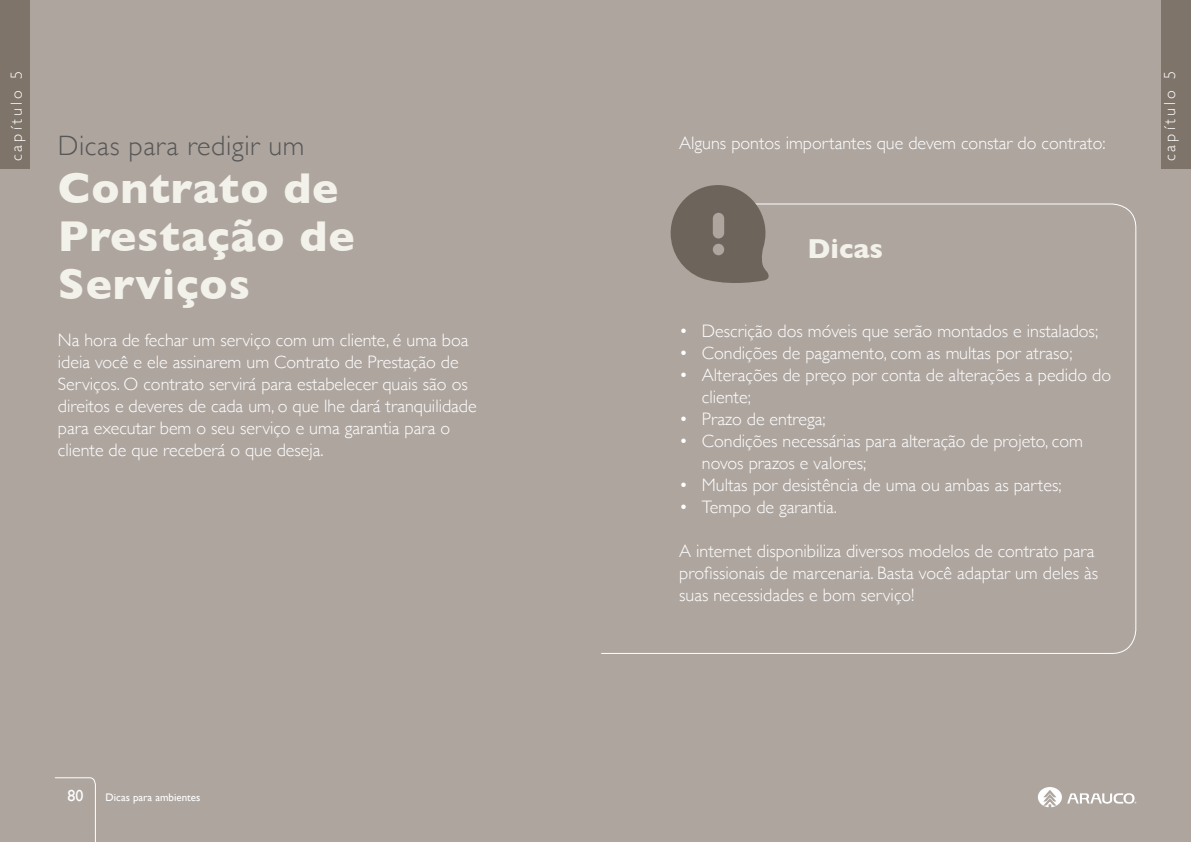
<style>
.page{position:relative;width:1191px;height:842px;background:#fff}
.page>*{position:absolute;margin:0;border:0;box-sizing:border-box;transform-origin:0 0}
.t1{font:700 44px/48px "Gill Sans";letter-spacing:.02em;color:#f2f1ea}
.t2{font:300 28px "Gill Sans";letter-spacing:.02em;color:#575756}
.t3{font:700 28px "Gill Sans";color:#f2f1ea}
.t4{font:300 18px/22px "Gill Sans";color:#fff}
.t5{font:300 16px "Gill Sans";letter-spacing:.2em;color:#fff}
.t6{font:16px "Gill Sans";color:#fff}
.t7{font:11px "Gill Sans";color:#fff}
</style>
<div class="page">
<div style="left:0;top:0;width:595px;height:842px;background:#aea59f"></div>
<div style="left:0;top:0;width:30px;height:169px;background:#7e746a"></div>
<div style="left:595px;top:0;width:596px;height:842px;background:#aea59f"></div>
<div style="left:1160px;top:0;width:31px;height:169px;background:#7e746a"></div>
<svg style="left:55px;top:777px;width:41px;height:65px"></svg>
<svg style="left:1038px;top:787px;width:98px;height:20px"></svg>
<svg style="left:601px;top:203px;width:535px;height:451px"></svg>
<svg style="left:670px;top:185px;width:100px;height:100px"></svg>
<p class="t5" style="left:4px;top:161px;width:92px;rotate:-90deg">capítulo 5</p>
<p class="t5" style="left:1157px;top:161px;width:92px;rotate:-90deg">capítulo 5</p>
<p class="t4" style="left:679px;top:131px;width:428px">Alguns pontos importantes que devem constar do contrato:</p>
<h2 class="t2" style="left:58px;top:124px;width:248px">Dicas para redigir um</h2>
<h1 class="t1" style="left:58px;top:164px;width:298px">Contrato de<br>Prestação de<br>Serviços</h1>
<p class="t4" style="left:58px;top:328px;width:420px">Na hora de fechar um serviço com um cliente, é uma boa ideia você e ele assinarem um Contrato de Prestação de Serviços. O contrato servirá para estabelecer quais são os direitos e deveres de cada um, o que lhe dará tranquilidade para executar bem o seu serviço e uma garantia para o cliente de que receberá o que deseja.</p>
<h2 class="t3" style="left:807px;top:226px;width:77px">Dicas</h2>
<p class="t4" style="left:679px;top:319px;width:420px">• Descrição dos móveis que serão montados e instalados;</p>
<p class="t4" style="left:679px;top:341px;width:395px">• Condições de pagamento, com as multas por atraso;</p>
<p class="t4" style="left:702px;top:363px;width:411px;text-indent:-23px">• Alterações de preço por conta de alterações a pedido do cliente;</p>
<p class="t4" style="left:679px;top:407px;width:148px">• Prazo de entrega;</p>
<p class="t4" style="left:702px;top:429px;width:383px;text-indent:-23px">• Condições necessárias para alteração de projeto, com novos prazos e valores;</p>
<p class="t4" style="left:679px;top:473px;width:384px">• Multas por desistência de uma ou ambas as partes;</p>
<p class="t4" style="left:679px;top:495px;width:159px">• Tempo de garantia.</p>
<p class="t4" style="left:679px;top:539px;width:420px">A internet disponibiliza diversos modelos de contrato para profissionais de marcenaria. Basta você adaptar um deles às suas necessidades e bom serviço!</p>
<p class="t6" style="left:67px;top:787px;width:17px">80</p>
<p class="t7" style="left:106px;top:791px;width:96px">Dicas para ambientes</p>
</div>
